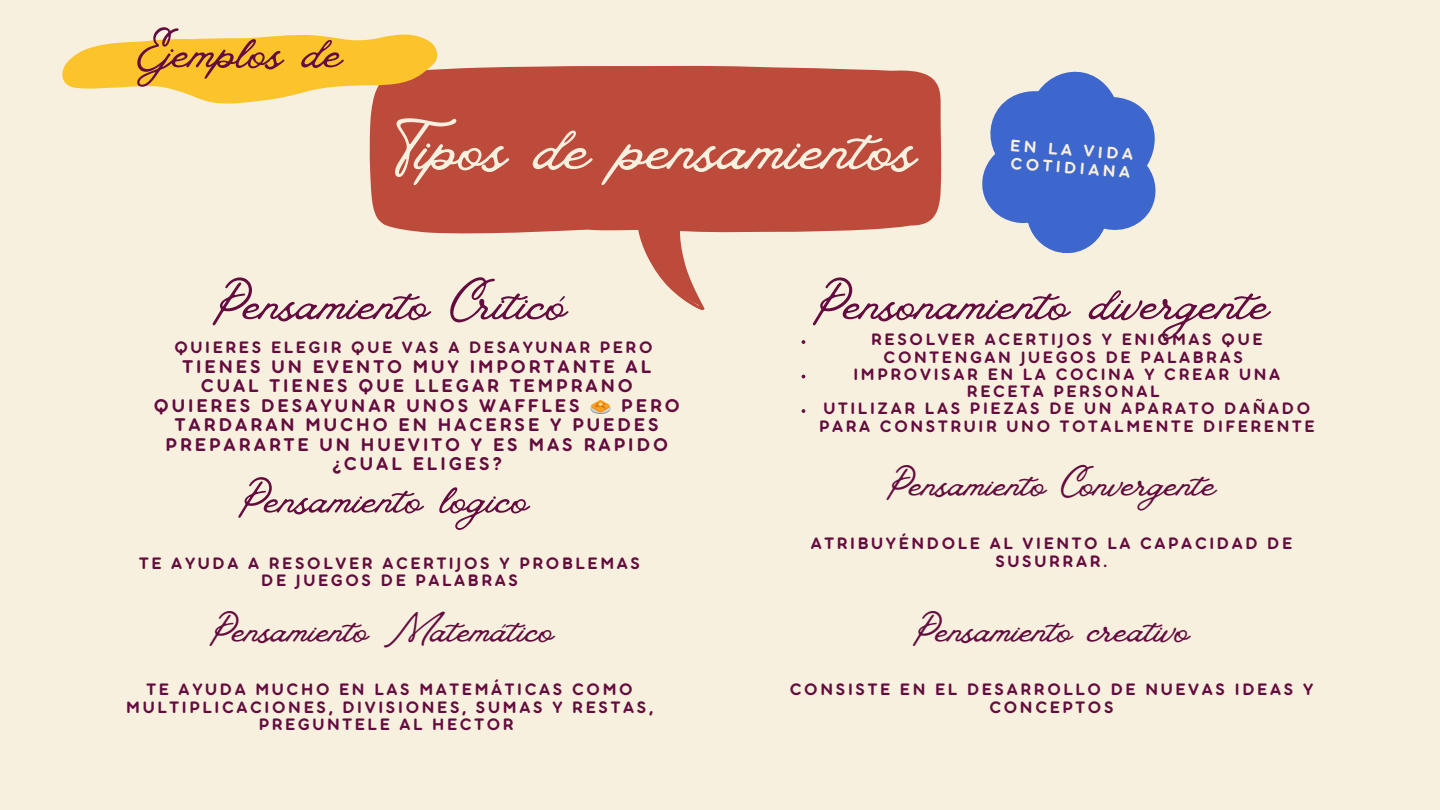
<style>
.page{position:relative;width:1440px;height:810px;background:#f8f0de}
.page>*{position:absolute;margin:0;border:0;box-sizing:border-box;transform-origin:0 0}
.t1{font:80px "Vintage Goods";color:#f8f0de}
.t2{font:60px "Vintage Goods";color:#640c3f}
.t3{font:57px "Vintage Goods";color:#640c3f}
.t4{font:51px "Vintage Goods";color:#640c3f}
.t5{font:44px "Vintage Goods";color:#640c3f}
.t6{font:20px "Aristotelica Pro Tx Bld";letter-spacing:.15em;color:#640c3f}
.t7{font:18px/17.2px "Aristotelica Pro Tx Bld";letter-spacing:.15em;color:#640c3f;text-align:center}
.t8{font:18px/18px "Aristotelica Pro Tx Bld";color:#f8f0de}
</style>
<div class="page">
<svg style="left:370px;top:65px;width:572px;height:245px;fill:#bd4b3c"></svg>
<svg style="left:802px;top:340px;width:3px;height:4px"></svg>
<svg style="left:802px;top:409px;width:3px;height:4px"></svg>
<svg style="left:982px;top:71px;width:174px;height:182px"></svg>
<svg style="left:62px;top:34px;width:376px;height:70px"></svg>
<h4 class="t3" style="left:137px;top:17px;width:206px">Ejemplos de</h4>
<h2 class="t1" style="left:395px;top:99px;width:522px">Tipos de pensamientos</h2>
<p class="t8" style="left:1011px;top:138px;width:125px;rotate:4deg">EN LA VIDA<br>COTIDIANA</p>
<p class="t2" style="left:213px;top:267px;width:355px">Pensamiento Criticó</p>
<p class="t2" style="left:813px;top:267px;width:458px">Pensonamiento divergente</p>
<p class="t7" style="left:174px;top:340px;width:480px">QUIERES ELEGIR QUE VAS A DESAYUNAR PERO</p>
<p class="t6" style="left:183px;top:360px;width:470px">TIENES UN EVENTO MUY IMPORTANTE AL</p>
<p class="t6" style="left:201px;top:379px;width:434px">CUAL TIENES QUE LLEGAR TEMPRANO</p>
<p class="t6" style="left:154px;top:399px;width:427px">QUIERES DESAYUNAR UNOS WAFFLES</p>
<p class="t6" style="left:621px;top:399px;width:60px">PERO</p>
<p class="t6" style="left:175px;top:418px;width:485px">TARDARAN MUCHO EN HACERSE Y PUEDES</p>
<p class="t6" style="left:166px;top:438px;width:504px">PREPARARTE UN HUEVITO Y ES MAS RAPIDO</p>
<p class="t6" style="left:332px;top:457px;width:171px">¿CUAL ELIGES?</p>
<h1 class="t7" style="left:871px;top:333px;width:393px">RESOLVER ACERTIJOS Y ENIGMAS QUE<br>CONTENGAN JUEGOS DE PALABRAS</h1>
<h2 class="t7" style="left:853px;top:367px;width:428px">IMPROVISAR EN LA COCINA Y CREAR UNA<br>RECETA PERSONAL</h2>
<h2 class="t7" style="left:819px;top:402px;width:497px;text-align:left">UTILIZAR LAS PIEZAS DE UN APARATO DAÑADO<br>PARA CONSTRUIR UNO TOTALMENTE DIFERENTE</h2>
<h4 class="t4" style="left:238px;top:468px;width:292px">Pensamiento logico</h4>
<h3 class="t5" style="left:887px;top:458px;width:331px">Pensamiento Convergente</h3>
<p class="t7" style="left:139px;top:556px;width:502px">TE AYUDA A RESOLVER ACERTIJOS Y PROBLEMAS</p>
<p class="t7" style="left:261px;top:573px;width:258px">DE JUEGOS DE PALABRAS</p>
<p class="t7" style="left:811px;top:537px;width:483px">ATRIBUYÉNDOLE AL VIENTO LA CAPACIDAD DE<br>SUSURRAR.</p>
<p class="t5" style="left:210px;top:604px;width:346px">Pensamiento Matemático</p>
<h6 class="t5" style="left:913px;top:604px;width:278px">Pensamiento creativo</h6>
<h5 class="t7" style="left:126px;top:683px;width:528px">TE AYUDA MUCHO EN LAS MATEMÁTICAS COMO<br>MULTIPLICACIONES, DIVISIONES, SUMAS Y RESTAS,<br>PREGUNTELE AL HECTOR</h5>
<p class="t7" style="left:790px;top:683px;width:525px">CONSISTE EN EL DESARROLLO DE NUEVAS IDEAS Y<br>CONCEPTOS</p>
</div>
